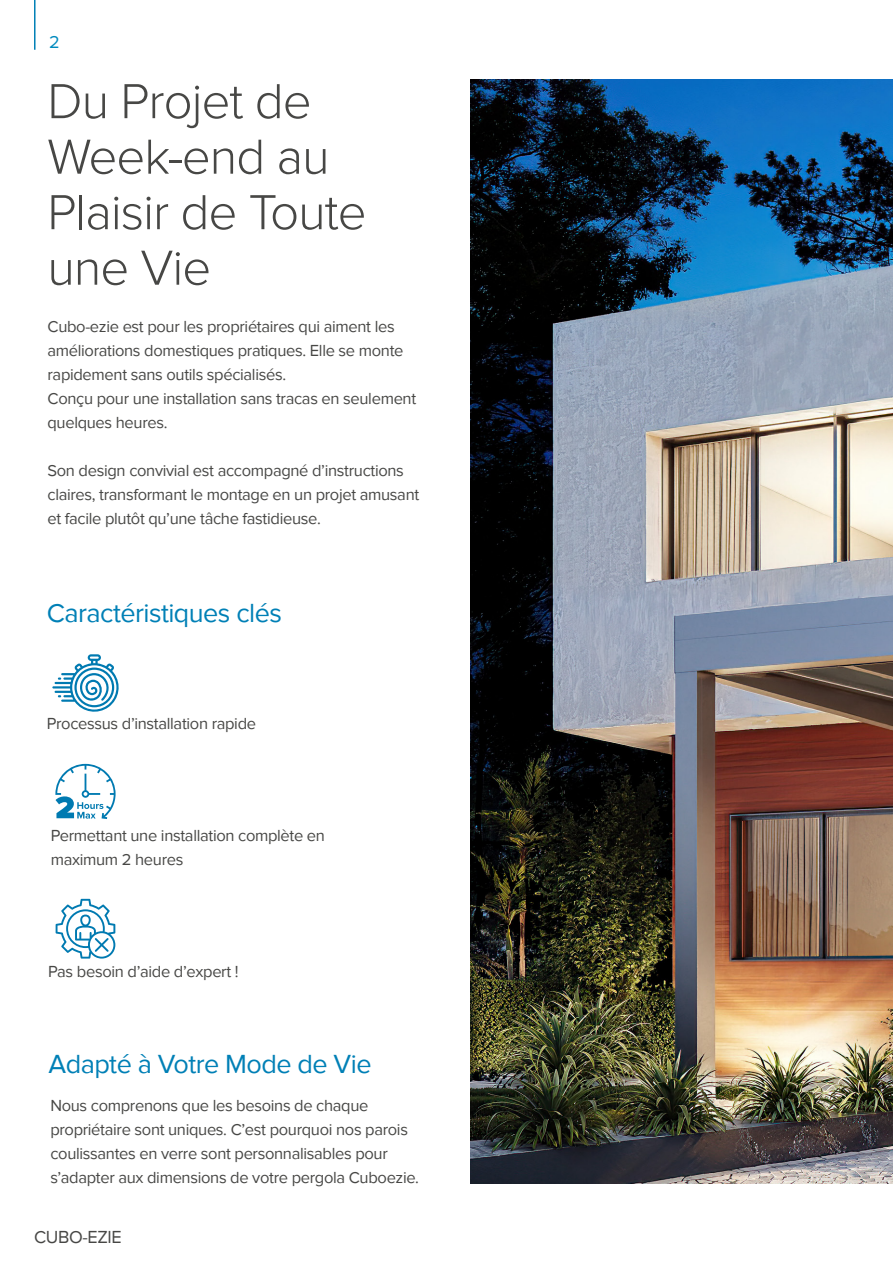
<style>
.page{position:relative;width:893px;height:1263px;background:#fff}
.page>*{position:absolute;margin:0;border:0;box-sizing:border-box;transform-origin:0 0}
.t1{font:300 51px/55.5px "Proxima Nova";letter-spacing:-.02em;color:#474745}
.entry{font:27px "Proxima Nova";letter-spacing:-.02em;color:#0080b6}
.t2{font:18px "Proxima Nova";letter-spacing:-.02em;color:#474745}
.t3{font:18px "Proxima Nova";color:#008abe}
.body{font:16.5px/24px "Proxima Nova";letter-spacing:-.02em;color:#474745}
</style>
<div class="page">
<img style="left:470px;top:79px;width:423px;height:1105px">
<svg style="left:52px;top:654px;width:67px;height:58px"></svg>
<svg style="left:55px;top:764px;width:61px;height:55px"></svg>
<svg style="left:56px;top:899px;width:59px;height:59px"></svg>
<hr style="left:34px;top:0;width:2px;height:50px;background:#0080b6">
<p class="t3" style="left:49px;top:32px;width:12px">2</p>
<p class="t1" style="left:47px;top:75px;width:266px">Du Projet de</p>
<p class="t1" style="left:47px;top:130px;width:321px">Week-end au<br>Plaisir de Toute une Vie</p>
<p class="body" style="left:48px;top:315px;width:370px">Cubo-ezie est pour les propriétaires qui aiment les améliorations domestiques pratiques. Elle se monte rapidement sans outils spécialisés.<br>Conçu pour une installation sans tracas en seulement quelques heures.</p>
<p class="body" style="left:48px;top:459px;width:373px">Son design convivial est accompagné d’instructions claires, transformant le montage en un projet amusant et facile plutôt qu’une tâche fastidieuse.</p>
<p class="entry" style="left:47px;top:598px;width:237px">Caractéristiques clés</p>
<p class="body" style="left:47px;top:711px;width:211px">Processus d’installation rapide</p>
<p class="body" style="left:51px;top:824px;width:276px">Permettant une installation complète en maximum 2 heures</p>
<p class="body" style="left:48px;top:959px;width:192px">Pas besoin d’aide d’expert !</p>
<p class="entry" style="left:48px;top:1048px;width:325px">Adapté à Votre Mode de Vie</p>
<p class="body" style="left:50px;top:1093px;width:370px">Nous comprenons que les besoins de chaque propriétaire sont uniques. C’est pourquoi nos parois coulissantes en verre sont personnalisables pour s’adapter aux dimensions de votre pergola Cuboezie.</p>
<p class="t2" style="left:34px;top:1227px;width:89px">CUBO-EZIE</p>
</div>
